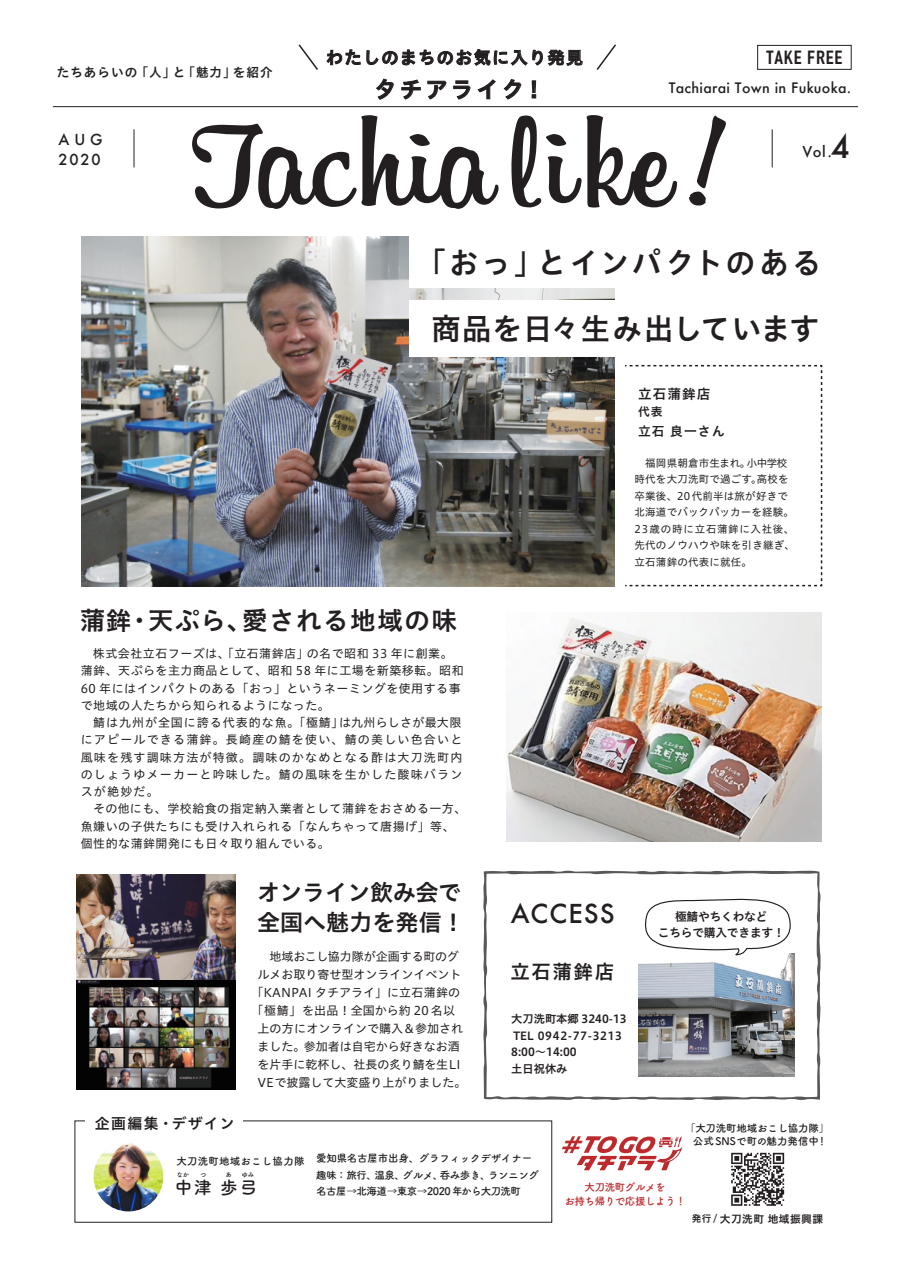
<style>
.page{position:relative;width:910px;height:1280px;background:#fff}
.page>*{position:absolute;margin:0;border:0;box-sizing:border-box;transform-origin:0 0}
.t1{font:132.6px "Billabong";letter-spacing:.02em;color:#231f20;scale:1.11 1}
.t2{font:30px "Hiragino UD Sans Std W6";letter-spacing:.1em;color:#231f20}
.t3{font:30px "Hiragino UD Sans Std W6";letter-spacing:.04em;color:#231f20}
.t4{font:25.5px "Hiragino UD Sans Std W6";letter-spacing:.06em;color:#231f20}
.t5{font:500 25.5px "Futura";letter-spacing:.04em;color:#231f20}
.t6{font:23.1px/29.2px "Hiragino UD Sans Std W6";letter-spacing:-.02em;color:#231f20}
.t7{font:22.8px "Hiragino UD Sans Std W6";letter-spacing:.12em;color:#231f20}
.t8{font:19.5px "Hiragino UD Sans Std W6";letter-spacing:.08em;color:#231f20}
.t9{font:700 18.6px "DIN Condensed";letter-spacing:.04em;color:#231f20;scale:1.14 1}
.t10{font:700 17.55px "Tsuku A Rd Gothic";color:#231f20}
.t11{font:17.1px "Hiragino UD Sans Std W6";letter-spacing:.08em;color:#231f20}
.t12{font:14.85px "Hiragino UD Sans Std W6";letter-spacing:.09em;color:#231f20}
.t13{font:500 14.85px/20.2px "Futura";letter-spacing:.12em;color:#231f20}
.t14{font:500 14.55px "Futura";color:#231f20}
.t15{font:500 14.1px "Futura";letter-spacing:.02em;color:#231f20}
.t16{font:13.65px "Hiragino UD Sans Std W6";letter-spacing:.08em;color:#231f20}
.t17{font:12.75px "Hiragino UD Sans Std W6";letter-spacing:.08em;color:#231f20}
.t18{font:12.6px "Hiragino UD Sans Std W6";letter-spacing:.08em;color:#231f20}
.t19{font:12px/17.2px "Hiragino UD Sans Std W4";letter-spacing:.04em;color:#231f20}
.t20{font:12px "Hiragino UD Sans Std W4";color:#231f20}
.t21{font:12px "Hiragino UD Sans Std W4";letter-spacing:.01em;color:#231f20}
.t22{font:11.7px/16.4px "Hiragino UD Sans Std W6";letter-spacing:-.02em;color:#231f20;text-align:center}
.t23{font:11.25px/16.5px "Hiragino UD Sans Std W6";color:#231f20}
.t24{font:10.8px "Hiragino UD Sans Std W6";letter-spacing:.04em;color:#231f20}
.t25{font:10.5px/16.5px "Hiragino UD Sans Std W4";letter-spacing:.02em;color:#231f20}
.t26{font:700 10.5px/16.5px "Tsuku A Rd Gothic";letter-spacing:-.04em;color:#231f20}
.t27{font:700 10.5px/13.5px "Tsuku A Rd Gothic";letter-spacing:-.02em;color:#231f20;text-align:center}
.t28{font:700 10.5px/13.5px "Tsuku A Rd Gothic";letter-spacing:-.04em;color:#bc2a2d;text-align:center}
.t29{font:700 10.5px "Tsuku A Rd Gothic";letter-spacing:.02em;color:#231f20}
.t30{font:700 6.3px "Tsuku A Rd Gothic";color:#231f20}
.s1{font-size:30.9px}
.s2{font-size:9.6px}
</style>
<div class="page">
<img style="left:81px;top:236px;width:534px;height:350px">
<svg style="left:376px;top:79px;width:18px;height:21px"></svg>
<svg style="left:401px;top:80px;width:20px;height:20px"></svg>
<svg style="left:427px;top:81px;width:19px;height:18px"></svg>
<svg style="left:453px;top:80px;width:17px;height:19px"></svg>
<svg style="left:478px;top:79px;width:18px;height:20px"></svg>
<svg style="left:504px;top:79px;width:17px;height:20px"></svg>
<svg style="left:532px;top:80px;width:4px;height:18px"></svg>
<hr style="left:53px;top:106px;width:805px;height:1px;background:#231f20">
<div style="left:757px;top:45px;width:95px;height:25px;border:1px solid #231f20"></div>
<hr style="left:772px;top:129px;width:1px;height:38px;background:#231f20">
<hr style="left:134px;top:129px;width:1px;height:38px;background:#231f20">
<svg style="left:327px;top:50px;width:34px;height:15px"></svg>
<svg style="left:367px;top:49px;width:215px;height:17px"></svg>
<svg style="left:298px;top:44px;width:20px;height:26px"></svg>
<svg style="left:596px;top:44px;width:20px;height:26px"></svg>
<div style="left:409px;top:231px;width:413px;height:57px;background:#fff"></div>
<div style="left:409px;top:300px;width:413px;height:56px;background:#fff"></div>
<svg style="left:483px;top:871px;width:337px;height:229px"></svg>
<svg style="left:731px;top:1153px;width:53px;height:53px"></svg>
<img style="left:94px;top:1142px;width:69px;height:69px;border-radius:35px">
<svg style="left:625px;top:364px;width:198px;height:223px"></svg>
<svg style="left:562px;top:1136px;width:120px;height:34px"></svg>
<img style="left:639px;top:954px;width:155px;height:122px">
<svg style="left:642px;top:897px;width:150px;height:59px"></svg>
<img style="left:506px;top:612px;width:315px;height:230px">
<img style="left:77px;top:875px;width:159px;height:105px">
<img style="left:77px;top:980px;width:159px;height:109px">
<h3 class="t11" style="left:326px;top:44px;width:258px">わたしのまちのお気に入り発見</h3>
<h3 class="t9" style="left:766px;top:47px;width:68px">TAKE FREE</h3>
<p class="t18" style="left:57px;top:63px;width:217px">たちあらいの「人」と「魅力」を紹介</p>
<h3 class="t7" style="left:374px;top:72px;width:173px">タチアライク！</h3>
<h1 class="t1" style="left:199px;top:81px;width:427px">Tachialike</h1>
<p class="t15" style="left:669px;top:78px;width:184px">Tachiarai Town in Fukuoka.</p>
<p class="t13" style="left:59px;top:129px;width:45px">AUG<br>2020</p>
<p class="t14" style="left:803px;top:142px;width:49px">Vol.<span class="s1">4</span></p>
<h2 class="t2" style="left:417px;top:240px;width:406px">「おっ」とインパクトのある</h2>
<h2 class="t3" style="left:431px;top:306px;width:389px">商品を日々生み出しています</h2>
<h3 class="t4" style="left:80px;top:601px;width:378px">蒲鉾・天ぷら、愛される地域の味</h3>
<p class="t19" style="left:81px;top:644px;width:384px;text-indent:12px">株式会社立石フーズは、「立石蒲鉾店」の名で昭和 33 年に創業。蒲鉾、天ぷらを主力商品として、昭和 58 年に工場を新築移転。昭和60 年にはインパクトのある「おっ」というネーミングを使用する事で地域の人たちから知られるようになった。</p>
<p class="t19" style="left:81px;top:713px;width:383px;text-align:justify;text-indent:12px">鯖は九州が全国に誇る代表的な魚。「極鯖」は九州らしさが最大限にアピールできる蒲鉾。長崎産の鯖を使い、鯖の美しい色合いと風味を残す調味方法が特徴。調味のかなめとなる酢は大刀洗町内のしょうゆメーカーと吟味した。鯖の風味を生かした酸味バランスが絶妙だ。</p>
<p class="t19" style="left:81px;top:799px;width:387px;text-indent:12px">その他にも、学校給食の指定納入業者として蒲鉾をおさめる一方、魚嫌いの子供たちにも受け入れられる「なんちゃって唐揚げ」等、個性的な蒲鉾開発にも日々取り組んでいる。</p>
<h3 class="t6" style="left:257px;top:877px;width:209px">オンライン飲み会で全国へ魅力を発信！</h3>
<p class="t12" style="left:95px;top:1112px;width:141px">企画編集・デザイン</p>
<p class="t20" style="left:257px;top:947px;width:203px">　地域おこし協力隊が企画する町のグ</p>
<p class="t20" style="left:257px;top:965px;width:205px">ルメお取り寄せ型オンラインイベント</p>
<p class="t20" style="left:251px;top:983px;width:210px">「KANPAI タチアライ」に立石蒲鉾の</p>
<p class="t20" style="left:251px;top:1001px;width:205px">「極鯖」を出品！全国から約 20 名以</p>
<p class="t21" style="left:257px;top:1019px;width:207px">上の方にオンラインで購入＆参加され</p>
<p class="t20" style="left:257px;top:1037px;width:204px">ました。参加者は自宅から好きなお酒</p>
<p class="t20" style="left:257px;top:1055px;width:205px">を片手に乾杯し、社長の炙り鯖を生LI</p>
<p class="t20" style="left:257px;top:1073px;width:211px">VEで披露して大変盛り上がりました。</p>
<p class="t16" style="left:638px;top:383px;width:74px">立石蒲鉾店</p>
<p class="t22" style="left:638px;top:402px;width:26px">代表</p>
<p class="t17" style="left:638px;top:422px;width:88px">立石 良一さん</p>
<p class="t25" style="left:635px;top:454px;width:162px;text-indent:11px">福岡県朝倉市生まれ。小中学校時代を大刀洗町で過ごす。高校を卒業後、20代前半は旅が好きで北海道でバックパッカーを経験。<br>23歳の時に立石蒲鉾に入社後、先代のノウハウや味を引き継ぎ、立石蒲鉾の代表に就任。</p>
<h3 class="t5" style="left:511px;top:896px;width:105px">ACCESS</h3>
<h3 class="t8" style="left:510px;top:957px;width:105px">立石蒲鉾店</h3>
<p class="t23" style="left:511px;top:1010px;width:117px">大刀洗町本郷 3240-13<br>ＴＥＬ0942-77-3213<br>8:00～14:00<br>土日祝休み</p>
<p class="t22" style="left:658px;top:907px;width:129px">極鯖やちくわなど<br>こちらで購入できます！</p>
<p class="t27" style="left:685px;top:1120px;width:146px">「大刀洗町地域おこし協力隊」公式SNSで町の魅力発信中！</p>
<p class="t29" style="left:176px;top:1153px;width:130px">大刀洗町地域おこし協力隊</p>
<p class="t30" style="left:176px;top:1170px;width:32px">なか　 つ</p>
<p class="t30" style="left:215px;top:1170px;width:18px">　 あ</p>
<p class="t30" style="left:241px;top:1170px;width:14px">ゆみ</p>
<h3 class="t10" style="left:175px;top:1173px;width:84px">中津 歩弓</h3>
<p class="t26" style="left:316px;top:1150px;width:224px">愛知県名古屋市出身、グラフィックデザイナー趣味：旅行、温泉、グルメ、呑み歩き、ランニング名古屋→北海道→東京→2020年から大刀洗町</p>
<p class="t28" style="left:564px;top:1180px;width:123px">大刀洗町グルメを<br>お持ち帰りで応援しよう！</p>
<p class="t24" style="left:692px;top:1210px;width:133px"><span class="s2">発行 /</span> 大刀洗町 地域振興課</p>
</div>
